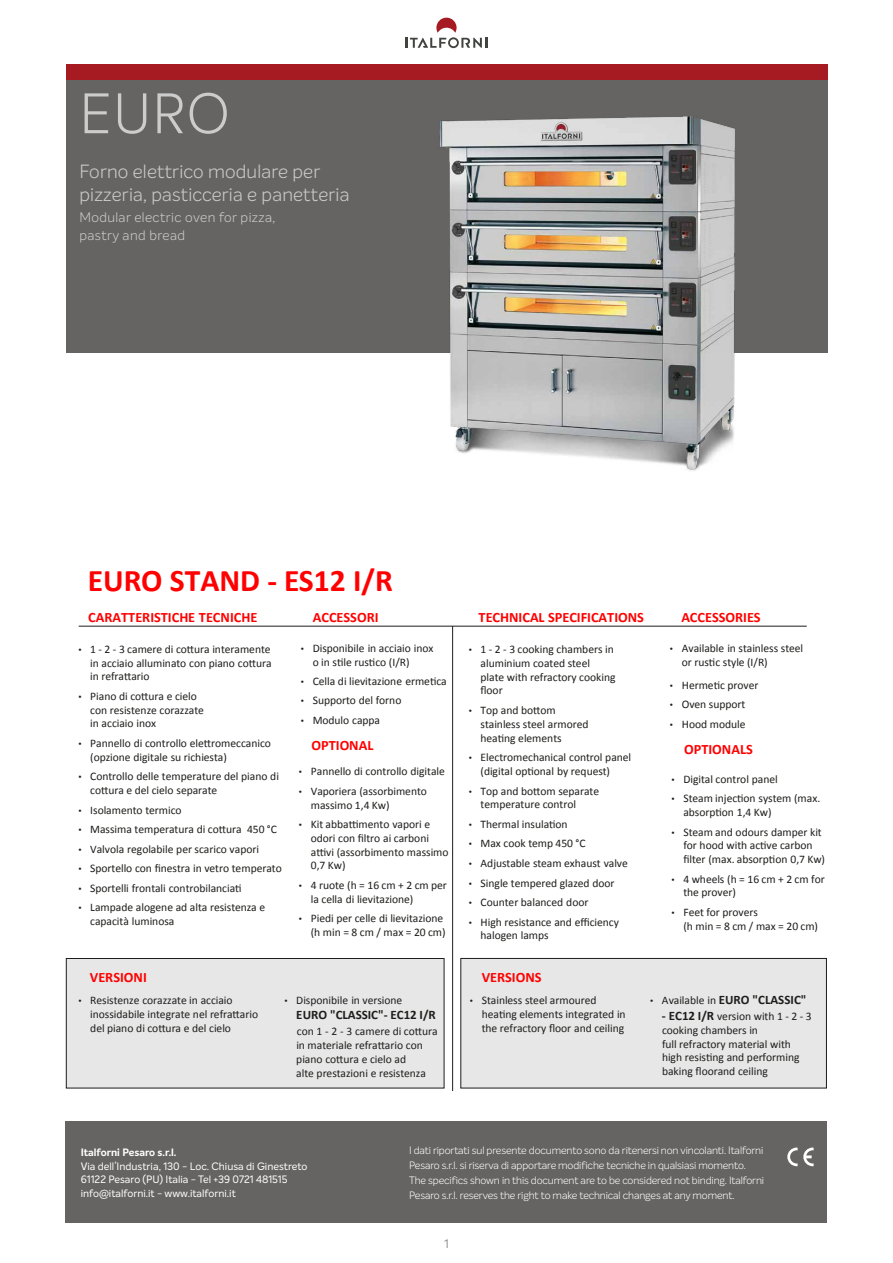
<style>
.page{position:relative;width:893px;height:1263px;background:#fff}
.page>*{position:absolute;margin:0;border:0;box-sizing:border-box;transform-origin:0 0}
.t1{font:300 55.8px "Intelo Alt";color:#ccc}
.t2{font:700 31.5px "Calibri";color:#f00}
.t3{font:300 18.75px/23.1px "Intelo Alt";letter-spacing:.01em;color:#ccc}
.t4{font:700 14.25px "Calibri";color:#f00}
.t5{font:300 13.5px/18px "Intelo Alt";letter-spacing:.03em;color:#ccc}
.t6{font:700 12.9px "Calibri";color:#1d1d1b}
.t7{font:300 12px "Intelo Alt";color:#6b6b6a}
.t8{font:11.55px/13.8px "Calibri";letter-spacing:-.005em;color:#1d1d1b}
.t9{font:300 10.5px/15px "Intelo Alt";letter-spacing:-.01em;color:#fff}
.t10{font:10.5px/13.5px "Intelo Alt";color:#fff}
.t11{font:700 10.5px "Intelo Alt";color:#fff}
.s1{font-family:"Arial";font-size:9.15px}
.s2{font-family:"Arial";font-weight:400;font-size:9.15px}
.s3{font-weight:400;font-size:11.55px}
.s4{font-weight:700;font-size:12.9px}
</style>
<div class="page">
<div style="left:66px;top:1121px;width:761px;height:102px;background:#656462"></div>
<svg style="left:787px;top:1147px;width:27px;height:19px"></svg>
<div style="left:66px;top:64px;width:761px;height:17px;background:#a61a21"></div>
<div style="left:66px;top:81px;width:761px;height:272px;background:#656462"></div>
<svg style="left:405px;top:18px;width:83px;height:30px"></svg>
<img style="left:439px;top:116px;width:296px;height:355px">
<div style="left:66px;top:958px;width:378px;height:130px;background:#e8e7e7"></div>
<div style="left:66px;top:958px;width:378px;height:130px;border:1px solid #1d1d1b"></div>
<hr style="left:79px;top:626px;width:728px;height:1px;background:#1d1d1b">
<hr style="left:452px;top:626px;width:1px;height:465px;background:#1d1d1b">
<div style="left:461px;top:958px;width:365px;height:130px;background:#e8e7e7"></div>
<div style="left:461px;top:958px;width:366px;height:130px;border:1px solid #1d1d1b"></div>
<h1 class="t1" style="left:79px;top:79px;width:152px">EURO</h1>
<h3 class="t3" style="left:79px;top:160px;width:272px">Forno elettrico modulare per pizzeria, pasticceria e panetteria</h3>
<p class="t5" style="left:79px;top:209px;width:198px">Modular electric oven for pizza, pastry and bread</p>
<h2 class="t2" style="left:88px;top:558px;width:307px">EURO STAND - ES12 I/R</h2>
<p class="t4" style="left:88px;top:608px;width:171px">CARATTERISTICHE TECNICHE</p>
<p class="t4" style="left:313px;top:607px;width:67px">ACCESSORI</p>
<p class="t4" style="left:479px;top:607px;width:167px">TECHNICAL SPECIFICATIONS</p>
<p class="t4" style="left:681px;top:607px;width:81px">ACCESSORIES</p>
<p class="t8" style="left:90px;top:642px;width:183px;text-align:justify;text-indent:-12px"><span class="s1">•</span> 1 - 2 - 3 camere di cottura interamente in acciaio alluminato con piano cottura in refrattario</p>
<p class="t8" style="left:90px;top:689px;width:115px;text-indent:-12px"><span class="s1">•</span> Piano di cottura e cielo con resistenze corazzate in acciaio inox</p>
<p class="t8" style="left:90px;top:736px;width:182px;text-indent:-12px"><span class="s1">•</span> Pannello di controllo elettromeccanico (opzione digitale su richiesta)</p>
<p class="t8" style="left:90px;top:769px;width:190px;text-indent:-12px"><span class="s1">•</span> Controllo delle temperature del piano di cottura e del cielo separate</p>
<p class="t8" style="left:78px;top:803px;width:105px"><span class="s1">•</span> Isolamento termico</p>
<p class="t8" style="left:78px;top:822px;width:200px"><span class="s1">•</span> Massima temperatura di cottura 450 °C</p>
<p class="t8" style="left:78px;top:842px;width:182px"><span class="s1">•</span> Valvola regolabile per scarico vapori</p>
<p class="t8" style="left:78px;top:861px;width:205px"><span class="s1">•</span> Sportello con finestra in vetro temperato</p>
<p class="t8" style="left:78px;top:881px;width:165px"><span class="s1">•</span> Sportelli frontali controbilanciati</p>
<p class="t8" style="left:90px;top:900px;width:177px;text-indent:-12px"><span class="s1">•</span> Lampade alogene ad alta resistenza e capacità luminosa</p>
<p class="t4" style="left:90px;top:967px;width:58px">VERSIONI</p>
<p class="t8" style="left:313px;top:641px;width:122px;text-indent:-12px"><span class="s1">•</span> Disponibile in acciaio inox o in stile rustico (I/R)</p>
<p class="t8" style="left:481px;top:642px;width:136px;text-indent:-12px"><span class="s1">•</span> 1 - 2 - 3 cooking chambers in aluminium coated steel plate with refractory cooking floor</p>
<p class="t8" style="left:481px;top:703px;width:109px;text-indent:-12px"><span class="s1">•</span> Top and bottom stainless steel armored heating elements</p>
<p class="t8" style="left:481px;top:750px;width:152px;text-indent:-12px"><span class="s1">•</span> Electromechanical control panel (digital optional by request)</p>
<p class="t8" style="left:481px;top:783px;width:120px;text-indent:-12px"><span class="s1">•</span> Top and bottom separate temperature control</p>
<p class="t8" style="left:469px;top:817px;width:100px"><span class="s1">•</span> Thermal insulation</p>
<p class="t8" style="left:469px;top:836px;width:118px"><span class="s1">•</span> Max cook temp 450 °C</p>
<p class="t8" style="left:469px;top:856px;width:161px"><span class="s1">•</span> Adjustable steam exhaust valve</p>
<p class="t8" style="left:469px;top:875px;width:147px"><span class="s1">•</span> Single tempered glazed door</p>
<p class="t8" style="left:469px;top:895px;width:121px"><span class="s1">•</span> Counter balanced door</p>
<p class="t8" style="left:481px;top:914px;width:140px;text-indent:-12px"><span class="s1">•</span> High resistance and efficiency halogen lamps</p>
<p class="t8" style="left:301px;top:674px;width:147px"><span class="s1">•</span> Cella di lievitazione ermetica</p>
<p class="t8" style="left:301px;top:693px;width:102px"><span class="s1">•</span> Supporto del forno</p>
<p class="t8" style="left:301px;top:713px;width:81px"><span class="s1">•</span> Modulo cappa</p>
<p class="t4" style="left:311px;top:735px;width:63px">OPTIONAL</p>
<p class="t8" style="left:299px;top:764px;width:147px"><span class="s1">•</span> Pannello di controllo digitale</p>
<p class="t8" style="left:311px;top:784px;width:118px;text-indent:-12px"><span class="s1">•</span> Vaporiera (assorbimento massimo 1,4 Kw)</p>
<p class="t8" style="left:311px;top:817px;width:139px;text-indent:-12px"><span class="s1">•</span> Kit abbattimento vapori e odori con filtro ai carboni attivi (assorbimento massimo<br>0,7 Kw)</p>
<p class="t8" style="left:311px;top:878px;width:138px;text-indent:-12px"><span class="s1">•</span> 4 ruote (h = 16 cm + 2 cm per la cella di lievitazione)</p>
<p class="t8" style="left:299px;top:911px;width:148px;text-align:right"><span class="s1">•</span> Piedi per celle di lievitazione (h min = 8 cm / max = 20 cm)</p>
<p class="t4" style="left:482px;top:967px;width:61px">VERSIONS</p>
<p class="t8" style="left:90px;top:993px;width:169px;text-indent:-12px"><span class="s1">•</span> Resistenze corazzate in acciaio inossidabile integrate nel refrattario del piano di cottura e del cielo</p>
<p class="t8" style="left:284px;top:993px;width:119px"><span class="s1">•</span> Disponibile in versione</p>
<p class="t6" style="left:296px;top:1006px;width:141px">EURO "CLASSIC"- EC12 I/R</p>
<p class="t8" style="left:296px;top:1024px;width:143px">con 1 - 2 - 3 camere di cottura in materiale refrattario con piano cottura e cielo ad<br>alte prestazioni e resistenza</p>
<p class="t8" style="left:482px;top:993px;width:145px;text-indent:-12px"><span class="s1">•</span> Stainless steel armoured heating elements integrated in the refractory floor and ceiling</p>
<p class="t8" style="left:682px;top:641px;width:123px;text-indent:-12px"><span class="s1">•</span> Available in stainless steel or rustic style (I/R)</p>
<p class="t8" style="left:670px;top:678px;width:90px"><span class="s1">•</span> Hermetic prover</p>
<p class="t8" style="left:670px;top:697px;width:77px"><span class="s1">•</span> Oven support</p>
<p class="t8" style="left:670px;top:717px;width:77px"><span class="s1">•</span> Hood module</p>
<p class="t4" style="left:684px;top:739px;width:70px">OPTIONALS</p>
<p class="t8" style="left:671px;top:771px;width:108px"><span class="s1">•</span> Digital control panel</p>
<p class="t8" style="left:683px;top:791px;width:138px;text-indent:-12px"><span class="s1">•</span> Steam injection system (max. absorption 1,4 Kw)</p>
<p class="t8" style="left:683px;top:824px;width:143px;text-indent:-12px"><span class="s1">•</span> Steam and odours damper kit for hood with active carbon filter (max. absorption 0,7 Kw)</p>
<p class="t8" style="left:683px;top:871px;width:143px;text-indent:-12px"><span class="s1">•</span> 4 wheels (h = 16 cm + 2 cm for the prover)</p>
<p class="t8" style="left:683px;top:905px;width:136px;text-indent:-12px"><span class="s1">•</span> Feet for provers<br>(h min = 8 cm / max = 20 cm)</p>
<p class="t6" style="left:650px;top:991px;width:158px"><span class="s2">•</span> <span class="s3">Available in</span> EURO "CLASSIC"</p>
<p class="t8" style="left:662px;top:1008px;width:151px"><span class="s4">- EC12 I/R</span> version with 1 - 2 - 3 cooking chambers in<br>full refractory material with high resisting and performing baking floorand ceiling</p>
<p class="t11" style="left:81px;top:1146px;width:97px">Italforni Pesaro s.r.l.</p>
<p class="t10" style="left:81px;top:1159px;width:228px">Via dell’Industria, 130 - Loc. Chiusa di Ginestreto<br>61122 Pesaro (PU) Italia - Tel +39 0721 481515 info@italforni.it - www.italforni.it</p>
<p class="t9" style="left:409px;top:1143px;width:357px">I dati riportati sul presente documento sono da ritenersi non vincolanti. Italforni Pesaro s.r.l. si riserva di apportare modifiche tecniche in qualsiasi momento.<br>The specifics shown in this document are to be considered not binding. Italforni Pesaro s.r.l. reserves the right to make technical changes at any moment.</p>
<p class="t7" style="left:444px;top:1236px;width:6px">1</p>
</div>
